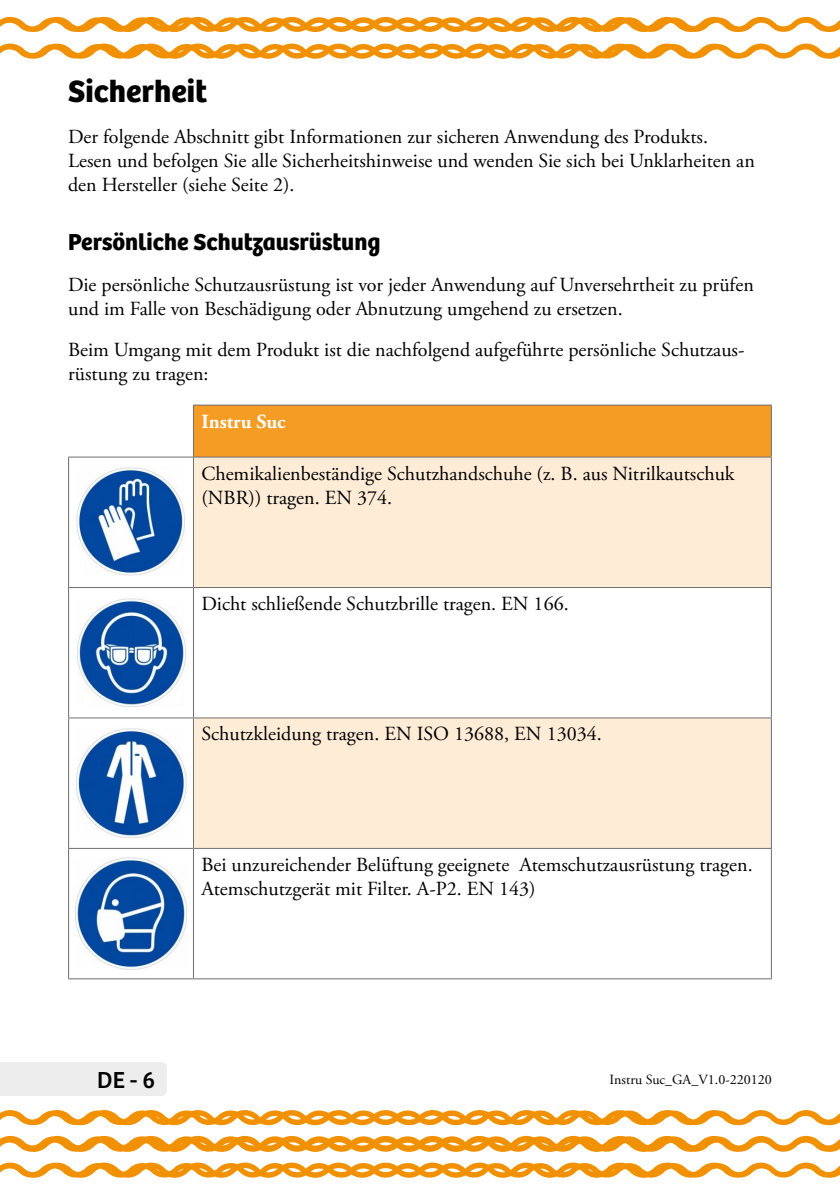
<style>
.page{position:relative;width:840px;height:1191px;background:#fff}
.page>*{position:absolute;margin:0;border:0;box-sizing:border-box;transform-origin:0 0}
.t1{font:700 32px "Bree";color:#000}
.t2{font:700 24px "Bree";color:#000}
.t3{font:24px "Bree";color:#000}
.t4{font:20px/24px "Adobe Garamond Pro";color:#000}
.t5{font:700 20px "Adobe Garamond Pro";color:#fff}
.t6{font:14px "Adobe Garamond Pro";color:#000}
</style>
<div class="page">
<svg style="left:0;top:16px;width:839px;height:17px"></svg>
<svg style="left:0;top:43px;width:839px;height:16px"></svg>
<svg style="left:0;top:1162px;width:839px;height:15px"></svg>
<svg style="left:0;top:1110px;width:839px;height:16px"></svg>
<svg style="left:0;top:1135px;width:839px;height:17px"></svg>
<div style="left:0;top:1062px;width:167px;height:34px;background:#eeeded"></div>
<div style="left:193px;top:405px;width:578px;height:52px;background:#f59c24"></div>
<svg style="left:194px;top:457px;width:576px;height:391px;fill:#feecd7"></svg>
<hr style="left:68px;top:457px;width:1px;height:130px;background:#706f6f">
<hr style="left:193px;top:457px;width:1px;height:130px;background:#706f6f">
<hr style="left:770px;top:457px;width:1px;height:130px;background:#706f6f">
<hr style="left:68px;top:587px;width:125px;height:1px;background:#706f6f">
<hr style="left:68px;top:588px;width:1px;height:129px;background:#706f6f">
<hr style="left:193px;top:587px;width:578px;height:1px;background:#706f6f">
<hr style="left:193px;top:588px;width:1px;height:129px;background:#706f6f">
<hr style="left:770px;top:588px;width:1px;height:129px;background:#706f6f">
<hr style="left:68px;top:717px;width:125px;height:1px;background:#706f6f">
<hr style="left:68px;top:718px;width:1px;height:130px;background:#706f6f">
<hr style="left:193px;top:717px;width:578px;height:1px;background:#706f6f">
<hr style="left:193px;top:718px;width:1px;height:130px;background:#706f6f">
<hr style="left:770px;top:718px;width:1px;height:130px;background:#706f6f">
<hr style="left:68px;top:848px;width:125px;height:1px;background:#706f6f">
<hr style="left:68px;top:849px;width:1px;height:129px;background:#706f6f">
<hr style="left:193px;top:848px;width:578px;height:1px;background:#706f6f">
<hr style="left:193px;top:849px;width:1px;height:129px;background:#706f6f">
<hr style="left:770px;top:849px;width:1px;height:129px;background:#706f6f">
<hr style="left:68px;top:978px;width:125px;height:1px;background:#706f6f">
<hr style="left:193px;top:978px;width:578px;height:1px;background:#706f6f">
<hr style="left:68px;top:456px;width:125px;height:1px;background:#706f6f">
<hr style="left:193px;top:404px;width:578px;height:1px;background:#706f6f">
<hr style="left:193px;top:405px;width:1px;height:51px;background:#706f6f">
<hr style="left:770px;top:405px;width:1px;height:51px;background:#706f6f">
<hr style="left:193px;top:456px;width:578px;height:1px;background:#706f6f">
<img style="left:76px;top:467px;width:109px;height:109px">
<img style="left:77px;top:598px;width:109px;height:109px">
<img style="left:76px;top:728px;width:111px;height:110px">
<img style="left:75px;top:857px;width:112px;height:112px">
<h1 class="t1" style="left:68px;top:66px;width:140px">Sicherheit</h1>
<p class="t4" style="left:68px;top:126px;width:688px">Der folgende Abschnitt gibt Informationen zur sicheren Anwendung des Produkts.<br>Lesen und befolgen Sie alle Sicherheitshinweise und wenden Sie sich bei Unklarheiten an den Hersteller (siehe Seite 2).</p>
<p class="t2" style="left:68px;top:222px;width:313px">Persönliche Schutzausrüstung</p>
<p class="t4" style="left:68px;top:273px;width:687px">Die persönliche Schutzausrüstung ist vor jeder Anwendung auf Unversehrtheit zu prüfen und im Falle von Beschädigung oder Abnutzung umgehend zu ersetzen.</p>
<p class="t4" style="left:68px;top:338px;width:677px">Beim Umgang mit dem Produkt ist die nachfolgend aufgeführte persönliche Schutzaus&shy;rüstung zu tragen:</p>
<p class="t5" style="left:201px;top:409px;width:86px">Instru Suc</p>
<p class="t4" style="left:201px;top:462px;width:534px">Chemikalienbeständige Schutzhandschuhe (z. B. aus Nitrilkautschuk (NBR)) tragen. EN 374.</p>
<p class="t4" style="left:201px;top:592px;width:368px">Dicht schließende Schutzbrille tragen. EN 166.</p>
<p class="t4" style="left:201px;top:723px;width:401px">Schutzkleidung tragen. EN ISO 13688, EN 13034.</p>
<p class="t4" style="left:201px;top:853px;width:552px">Bei unzureichender Belüftung geeignete Atemschutzausrüstung tragen.<br>Atemschutzgerät mit Filter. A-P2. EN 143)</p>
<p class="t3" style="left:97px;top:1061px;width:60px">DE - 6</p>
<p class="t6" style="left:609px;top:1071px;width:164px">Instru Suc_GA_V1.0-220120</p>
</div>
